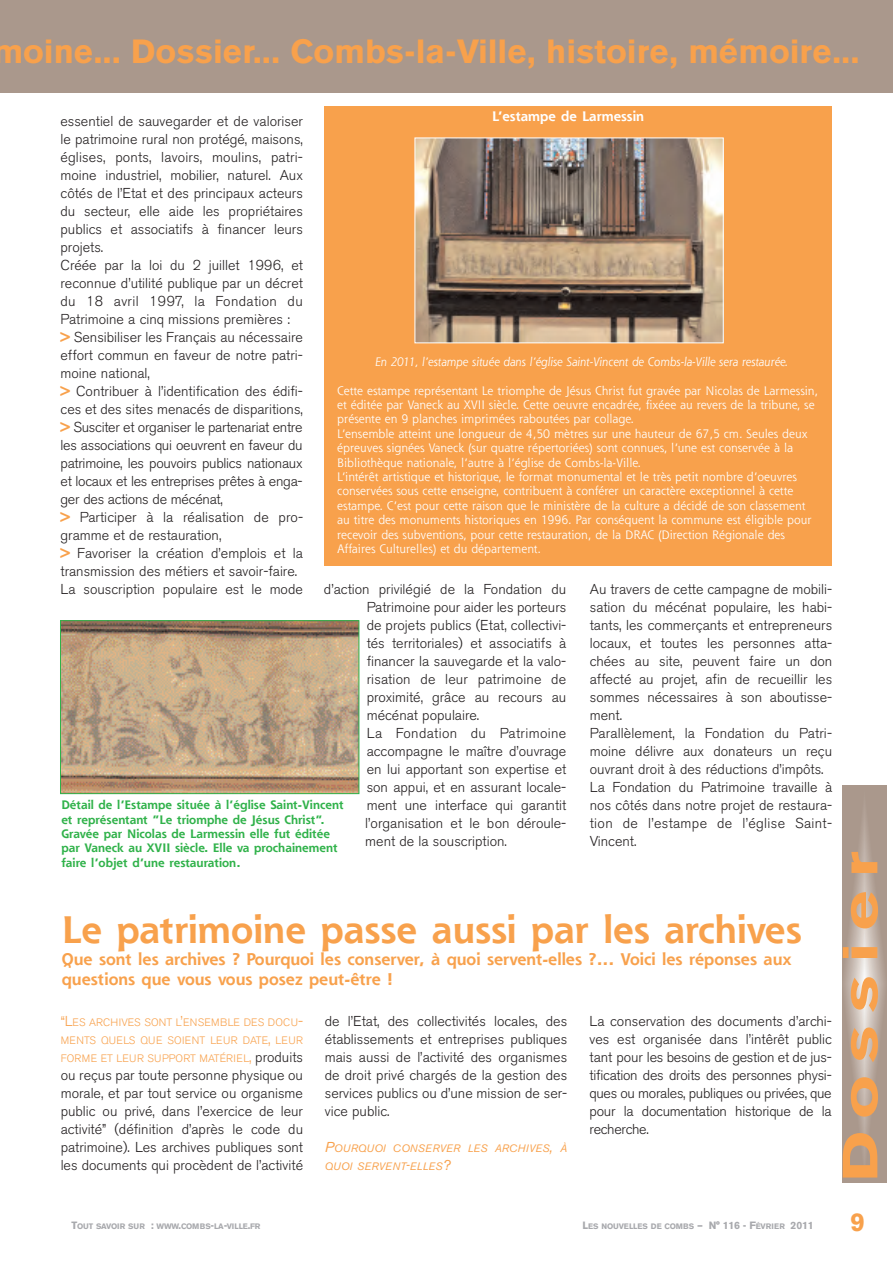
<style>
.page{position:relative;width:893px;height:1263px;background:#fff}
.page>*{position:absolute;margin:0;border:0;box-sizing:border-box;transform-origin:0 0}
.t1{font:900 48.6px "Akzidenz Grotesk";letter-spacing:.165em;color:#f8a14c;scale:1.43 1}
.t2{font:700 37.5px "Shannon";color:#f8a14c}
.t3{font:900 33px "Akzidenz Grotesk";color:#f8a14c}
.t4{font:900 25.5px "Akzidenz Grotesk";color:#f8a14c}
.t5{font:700 16.5px/19.8px "Shannon";color:#f8a14c}
.t6{font:300 14.25px/18px "Akzidenz Grotesk BE";color:#231f20}
.t7{font:700 13.5px "Shannon";color:#fff}
.t8{font:12px/14.4px "Shannon";color:#fff}
.t9{font:700 12px/14.4px "Shannon";color:#30b24a}
.t10{font:italic 12px "Shannon";color:#fff}
.t11{font:300 10.65px/18px "Akzidenz Grotesk BE";letter-spacing:.02em;color:#f8a14c;text-align:justify}
.t12{font:italic 10.65px/18px "Akzidenz Grotesk BE";letter-spacing:.02em;color:#f8a14c}
.t13{font:700 7.8px "Akzidenz Grotesk BE";color:#a8a9ad}
.t14{font:700 7.8px "Akzidenz Grotesk BE";letter-spacing:-.02em;color:#a8a9ad}
.s1{font-weight:700;color:#f8a14c}
.s2{font-size:14.25px}
.s3{font-size:14.25px;color:#231f20}
.s4{font-size:10.5px}
</style>
<div class="page">
<svg style="left:843px;top:786px;width:43px;height:396px;background:#b7a79d"></svg>
<div style="left:0;top:0;width:893px;height:93px;background:#aa988c"></div>
<img style="left:62px;top:622px;width:295px;height:170px">
<div style="left:60px;top:620px;width:299px;height:174px;border:1px solid #30b24a"></div>
<div style="left:325px;top:106px;width:507px;height:459px;background:#f8a14c"></div>
<img style="left:417px;top:140px;width:304px;height:201px">
<div style="left:415px;top:138px;width:308px;height:205px;border:1px solid #fff"></div>
<h3 class="t3" style="left:-7px;top:40px;width:868px">moine... Dossier... Combs-la-Ville, histoire, mémoire...</h3>
<p class="t7" style="left:492px;top:112px;width:153px">L’estampe de Larmessin</p>
<p class="t6" style="left:61px;top:113px;width:244px">essentiel de sauvegarder et de valoriser le patrimoine rural non protégé, maisons, églises, ponts, lavoirs, moulins, patri&shy;moine industriel, mobilier, naturel. Aux côtés de l’Etat et des principaux acteurs du secteur, elle aide les propriétaires publics et associatifs à financer leurs projets.<br>Créée par la loi du 2 juillet 1996, et reconnue d’utilité publique par un décret du 18 avril 1997, la Fondation du Patrimoine a cinq missions premières : <span class="s1">&gt;</span> Sensibiliser les Français au nécessaire effort commun en faveur de notre patri&shy;moine national,<br><span class="s1">&gt;</span> Contribuer à l’identification des édifi&shy;ces et des sites menacés de disparitions, <span class="s1">&gt;</span> Susciter et organiser le partenariat entre les associations qui oeuvrent en faveur du patrimoine, les pouvoirs publics nationaux et locaux et les entreprises prêtes à enga&shy;ger des actions de mécénat,<br><span class="s1">&gt;</span> Participer à la réalisation de pro&shy;gramme et de restauration,<br><span class="s1">&gt;</span> Favoriser la création d’emplois et la transmission des métiers et savoir-faire.<br>La souscription populaire est le mode</p>
<p class="t10" style="left:375px;top:357px;width:415px">En 2011, l’estampe située dans l’église Saint-Vincent de Combs-la-Ville sera restaurée.</p>
<p class="t8" style="left:337px;top:384px;width:482px">Cette estampe représentant Le triomphe de Jésus Christ fut gravée par Nicolas de Larmessin, et éditée par Vaneck au XVII siècle. Cette oeuvre encadrée, fixéee au revers de la tribune, se présente en 9 planches imprimées raboutées par collage.<br>L’ensemble atteint une longueur de 4,50 mètres sur une hauteur de 67,5 cm. Seules deux épreuves signées Vaneck (sur quatre répertoriées) sont connues, l’une est conservée à la Bibliothèque nationale, l’autre à l’église de Combs-la-Ville.<br>L’intérêt artistique et historique, le format monumental et le très petit nombre d’oeuvres conservées sous cette enseigne, contribuent à conférer un caractère exceptionnel à cette estampe. C’est pour cette raison que le ministère de la culture a décidé de son classement au titre des monuments historiques en 1996. Par conséquent la commune est éligible pour recevoir des subventions, pour cette restauration, de la DRAC (Direction Régionale des Affaires Culturelles) et du département.</p>
<p class="t6" style="left:365px;top:581px;width:203px;text-indent:-41px">d’action privilégié de la Fondation du<br>Patrimoine pour aider les porteurs de projets publics (Etat, collectivi&shy;tés territoriales) et associatifs à financer la sauvegarde et la valo&shy;risation de leur patrimoine de proximité, grâce au recours au mécénat populaire.<br>La Fondation du Patrimoine accompagne le maître d’ouvrage en lui apportant son expertise et son appui, et en assurant locale&shy;ment une interface qui garantit l’organisation et le bon déroule&shy;ment de la souscription.</p>
<p class="t6" style="left:590px;top:581px;width:244px">Au travers de cette campagne de mobili&shy;sation du mécénat populaire, les habi&shy;tants, les commerçants et entrepreneurs locaux, et toutes les personnes atta&shy;chées au site, peuvent faire un don affecté au projet, afin de recueillir les sommes nécessaires à son aboutisse&shy;ment.<br>Parallèlement, la Fondation du Patri&shy;moine délivre aux donateurs un reçu ouvrant droit à des réductions d’impôts.<br>La Fondation du Patrimoine travaille à nos côtés dans notre projet de restaura&shy;tion de l’estampe de l’église Saint-Vincent.</p>
<p class="t9" style="left:62px;top:799px;width:284px">Détail de l’Estampe située à l’église Saint-Vincent et représentant “Le triomphe de Jésus Christ”.<br>Gravée par Nicolas de Larmessin elle fut éditée par Vaneck au XVII siècle. Elle va prochainement faire l’objet d’une restauration.</p>
<h2 class="t2" style="left:62px;top:916px;width:741px">Le patrimoine passe aussi par les archives</h2>
<p class="t5" style="left:62px;top:951px;width:731px">Que sont les archives ? Pourquoi les conserver, à quoi servent-elles ?... Voici les réponses aux questions que vous vous posez peut-être !</p>
<p class="t11" style="left:61px;top:1014px;width:244px"><span class="s2">“L</span>ES ARCHIVES SONT L<span class="s2">’</span>ENSEMBLE DES DOCU<span class="s2">-</span>MENTS QUELS QUE SOIENT LEUR DATE<span class="s2">,</span> LEUR FORME ET LEUR SUPPORT MATÉRIEL<span class="s2">,</span> <span class="s3">produits</span></p>
<p class="t6" style="left:61px;top:1067px;width:244px;text-align:justify">ou reçus par toute personne physique ou morale, et par tout service ou organisme public ou privé, dans l’exercice de leur activité” (définition d’après le code du patrimoine). Les archives publiques sont les documents qui procèdent de l’activité</p>
<p class="t6" style="left:590px;top:1013px;width:244px;text-align:justify">La conservation des documents d’archi&shy;ves est organisée dans l’intêrêt public tant pour les besoins de gestion et de jus&shy;tification des droits des personnes physi&shy;ques ou morales, publiques ou privées, que pour la documentation historique de la recherche.</p>
<p class="t6" style="left:325px;top:1013px;width:244px;text-align:justify">de l’Etat, des collectivités locales, des établissements et entreprises publiques mais aussi de l’activité des organismes de droit privé chargés de la gestion des services publics ou d’une mission de ser&shy;vice public.</p>
<p class="t12" style="left:325px;top:1140px;width:244px"><span class="s2">P</span>OURQUOI CONSERVER LES ARCHIVES<span class="s2">,</span> À<br>QUOI SERVENT<span class="s2">-</span>ELLES<span class="s2">?</span></p>
<h1 class="t1" style="left:843px;top:1182px;width:233px;rotate:-90deg">Dossier</h1>
<p class="t14" style="left:72px;top:1223px;width:190px"><span class="s4">T</span>OUT SAVOIR SUR <span class="s4">:</span> WWW<span class="s4">.</span>COMBS<span class="s4">-</span>LA<span class="s4">-</span>VILLE<span class="s4">.</span>FR</p>
<p class="t13" style="left:583px;top:1223px;width:233px"><span class="s4">L</span>ES NOUVELLES DE COMBS <span class="s4">– N° 116 - F</span>ÉVRIER <span class="s4">2011</span></p>
<h3 class="t4" style="left:850px;top:1212px;width:16px">9</h3>
</div>
